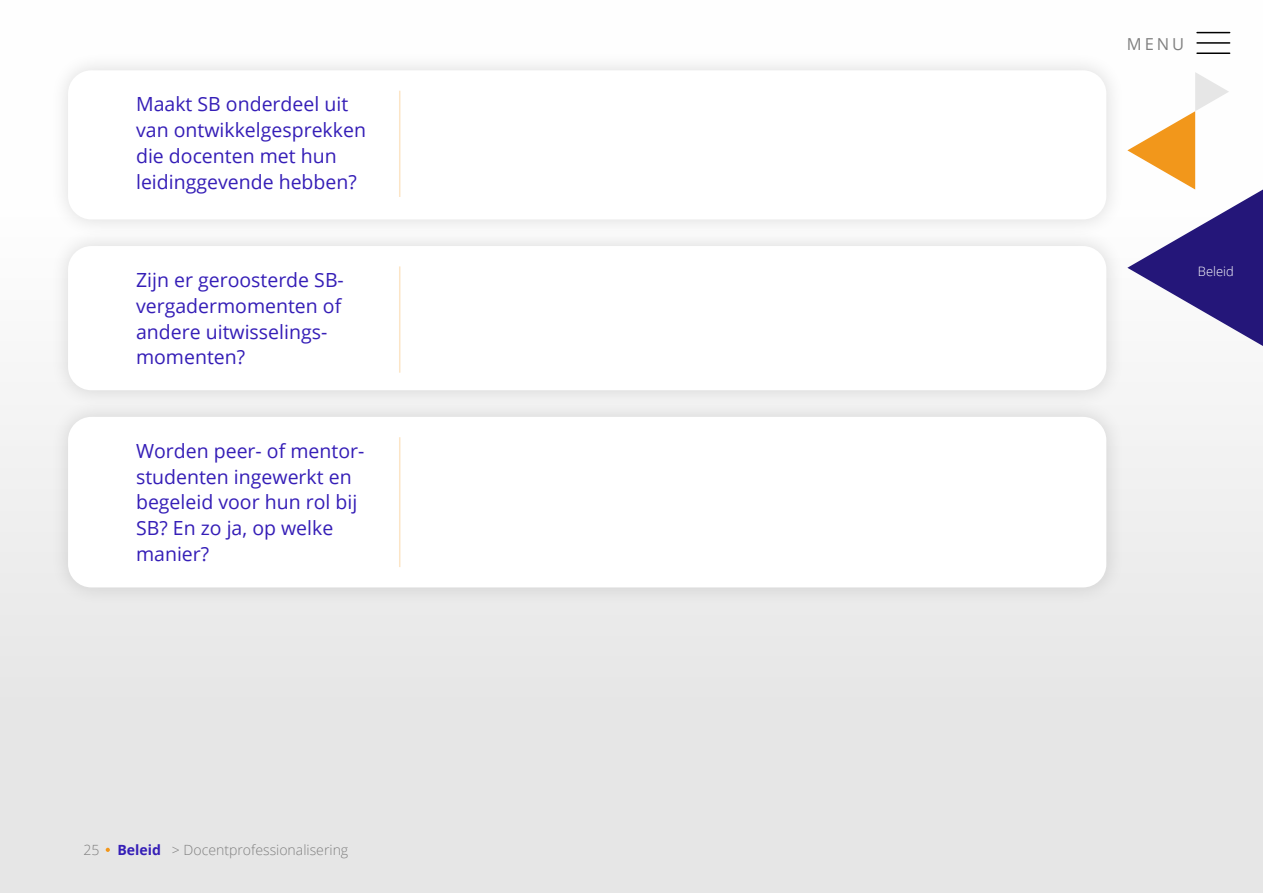
<style>
.page{position:relative;width:1263px;height:893px;background:#fff}
.page>*{position:absolute;margin:0;border:0;box-sizing:border-box;transform-origin:0 0}
.t1{font:19.5px/25.8px "Open Sans";color:#351eb7}
.t2{font:16.5px "Open Sans";color:#808080}
.t3{font:300 14.1px "Open Sans";color:#808080}
.t4{font:700 14.1px "Open Sans";color:#351eb7}
.t5{font:300 12.9px "Open Sans";color:#fff}
</style>
<div class="page">
<div style="left:0;top:0;width:1263px;height:893px;background:linear-gradient(to bottom,#fff,#e2e2e2)"></div>
<svg style="left:1127px;top:72px;width:136px;height:281px"></svg>
<hr style="left:1197px;top:32px;width:33px;height:1px;background:#000">
<hr style="left:1197px;top:42px;width:33px;height:2px;background:#000">
<hr style="left:1197px;top:53px;width:33px;height:1px;background:#000">
<svg style="left:106px;top:848px;width:4px;height:4px"></svg>
<div style="left:49px;top:51px;width:1076px;height:187px;background:#f6f6f6"></div>
<div style="left:68px;top:70px;width:1038px;height:149px;background:#fff;border-radius:23px"></div>
<div style="left:49px;top:227px;width:1076px;height:182px;background:#f3f3f3"></div>
<div style="left:68px;top:246px;width:1038px;height:144px;background:#fff;border-radius:23px"></div>
<div style="left:49px;top:398px;width:1076px;height:209px;background:#eaeaea"></div>
<div style="left:68px;top:417px;width:1038px;height:170px;background:#fff;border-radius:23px"></div>
<hr style="left:399px;top:91px;width:1px;height:106px;background:#fce5c6">
<hr style="left:399px;top:266px;width:1px;height:107px;background:#fce5c6">
<hr style="left:399px;top:437px;width:1px;height:130px;background:#fce5c6">
<p class="t1" style="left:136px;top:91px;width:231px">Maakt SB onderdeel uit van ontwikkelgesprekken die docenten met hun leidinggevende hebben?</p>
<p class="t1" style="left:136px;top:267px;width:209px">Zijn er geroosterde SB&shy;vergadermomenten of andere uitwisselings&shy;momenten?</p>
<p class="t1" style="left:136px;top:437px;width:230px">Worden peer- of mentor&shy;studenten ingewerkt en begeleid voor hun rol bij<br>SB? En zo ja, op welke manier?</p>
<p class="t3" style="left:83px;top:840px;width:18px">25</p>
<p class="t4" style="left:117px;top:840px;width:45px">Beleid</p>
<p class="t3" style="left:172px;top:840px;width:178px">&gt; Docentprofessionalisering</p>
<p class="t2" style="left:1127px;top:33px;width:59px">MENU</p>
<p class="t5" style="left:1198px;top:262px;width:37px">Beleid</p>
</div>
